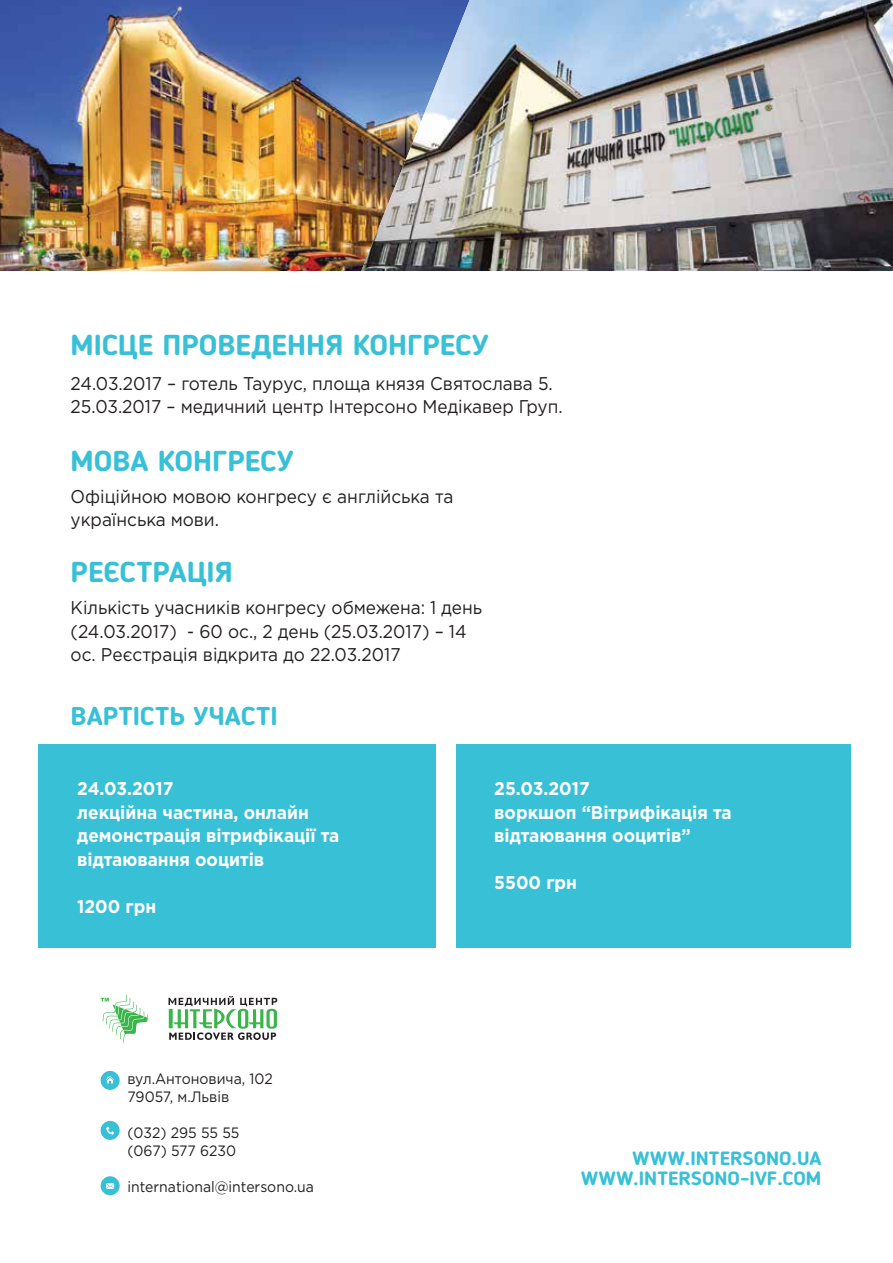
<style>
.page{position:relative;width:893px;height:1263px;background:#fff}
.page>*{position:absolute;margin:0;border:0;box-sizing:border-box;transform-origin:0 0}
.t1{font:700 28.65px "Blogger Sans";color:#37c0d6;scale:1.07 1}
.t2{font:700 25.65px "Blogger Sans";color:#37c0d6;scale:1.07 1}
.t3{font:700 19.05px/19.8px "Blogger Sans";letter-spacing:.005em;color:#37c0d6;text-align:right;scale:1.07 1}
.t4{font:18.45px/23.4px "Gotham Pro";color:#231f20;scale:.93 1}
.t5{font:700 18.45px/23.4px "Gotham Pro";color:#fff;scale:.93 1}
.t6{font:15px/18px "Gotham Pro";color:#231f20;scale:.93 1}
</style>
<div class="page">
<svg style="left:101px;top:994px;width:47px;height:49px"></svg>
<svg style="left:168px;top:996px;width:109px;height:44px"></svg>
<svg style="left:101px;top:1071px;width:19px;height:19px"></svg>
<svg style="left:101px;top:1121px;width:19px;height:19px"></svg>
<svg style="left:101px;top:1176px;width:19px;height:19px"></svg>
<img style="left:0;top:0;width:361px;height:271px">
<img style="left:361px;top:0;width:532px;height:271px">
<div style="left:38px;top:745px;width:398px;height:203px;background:#37c0d6"></div>
<div style="left:456px;top:745px;width:395px;height:203px;background:#37c0d6"></div>
<h1 class="t1" style="left:71px;top:327px;width:392px">МІСЦЕ ПРОВЕДЕННЯ КОНГРЕСУ</h1>
<p class="t4" style="left:71px;top:372px;width:531px">24.03.2017 – готель Таурус, площа князя Святослава 5.<br>25.03.2017 – медичний центр Інтерсоно Медікавер Груп.</p>
<h1 class="t1" style="left:71px;top:444px;width:210px">МОВА КОНГРЕСУ</h1>
<p class="t4" style="left:71px;top:485px;width:413px">Офіційною мовою конгресу є англійська та українська мови.</p>
<h1 class="t1" style="left:71px;top:555px;width:153px">РЕЄСТРАЦІЯ</h1>
<p class="t4" style="left:71px;top:596px;width:444px">Кількість учасників конгресу обмежена: 1 день (24.03.2017) - 60 ос., 2 день (25.03.2017) – 14 ос. Реєстрація відкрита до 22.03.2017</p>
<h2 class="t2" style="left:71px;top:700px;width:195px">ВАРТІСТЬ УЧАСТІ</h2>
<p class="t5" style="left:77px;top:777px;width:283px">24.03.2017<br>лекційна частина, онлайн демонстрація вітрифікації та відтаювання ооцитів</p>
<p class="t5" style="left:77px;top:894px;width:86px">1200 грн</p>
<p class="t6" style="left:128px;top:1070px;width:158px">вул.Антоновича, 102<br>79057, м.Львів</p>
<p class="t6" style="left:128px;top:1124px;width:122px">(032) 295 55 55 (067) 577 6230</p>
<p class="t6" style="left:128px;top:1178px;width:202px">international@intersono.ua</p>
<p class="t5" style="left:494px;top:777px;width:257px">25.03.2017<br>воркшоп “Вітрифікація та відтаювання ооцитів”</p>
<p class="t5" style="left:494px;top:870px;width:90px">5500 грн</p>
<p class="t3" style="left:581px;top:1149px;width:226px">WWW.INTERSONO.UA<br>WWW.INTERSONO-IVF.COM</p>
</div>
